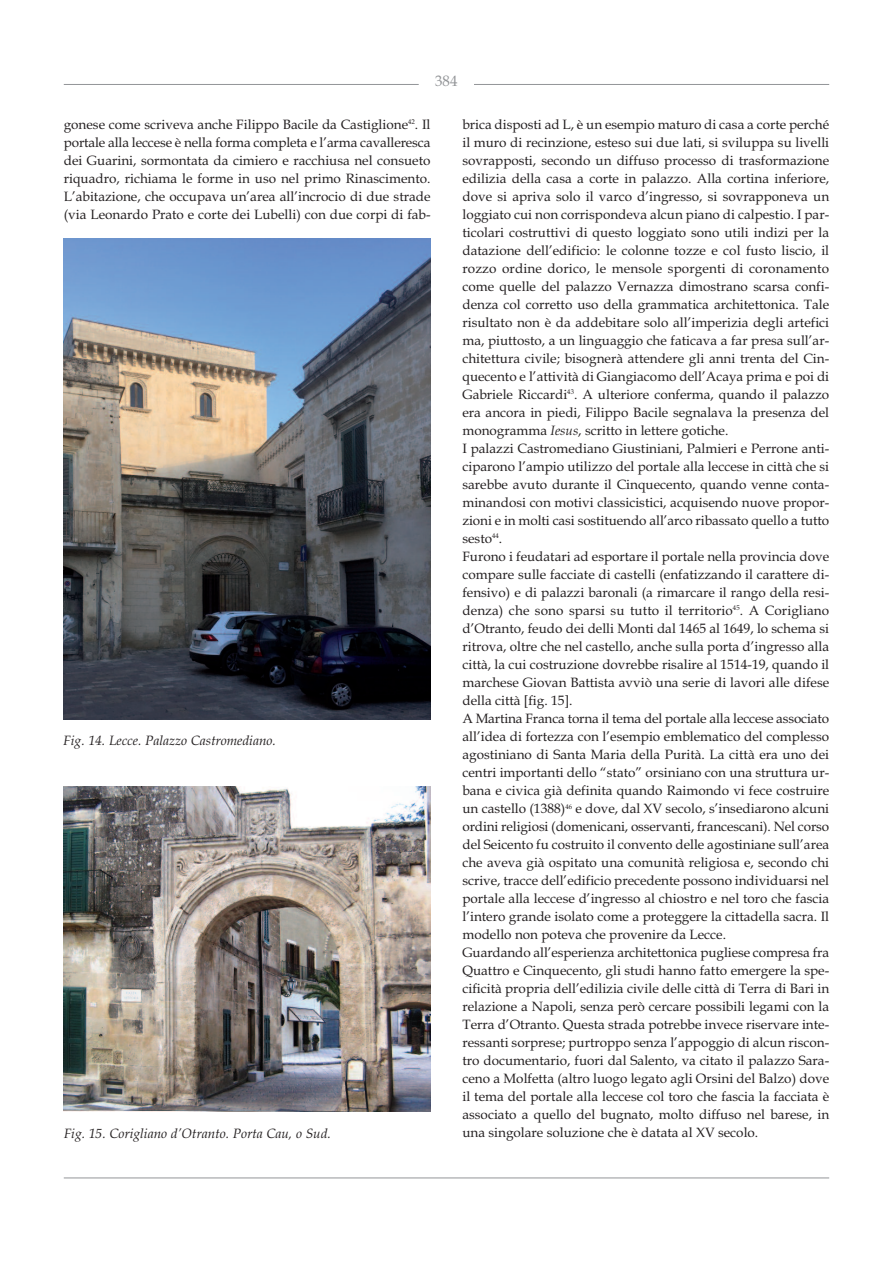
<style>
.page{position:relative;width:893px;height:1263px;background:#fff}
.page>*{position:absolute;margin:0;border:0;box-sizing:border-box;transform-origin:0 0}
.t1{font:15px "Book Antiqua";color:#939598}
.t2{font:13.5px/18px "Book Antiqua";color:#231f20;text-align:justify}
.t3{font:italic 13.5px "Book Antiqua";color:#231f20}
.s1{font-style:italic}
</style>
<div class="page">
<img style="left:63px;top:238px;width:367px;height:482px">
<hr style="left:64px;top:84px;width:355px;height:1px;background:#939598">
<hr style="left:474px;top:84px;width:355px;height:1px;background:#939598">
<hr style="left:64px;top:1177px;width:765px;height:1px;background:#939598">
<img style="left:64px;top:787px;width:366px;height:325px">
<p class="t1" style="left:435px;top:72px;width:24px">384</p>
<p class="t2" style="left:64px;top:115px;width:368px">gonese come scriveva anche Filippo Bacile da Castiglione<sup>42</sup>. Il portale alla leccese è nella forma completa e l’arma cavalleresca dei Guarini, sormontata da cimiero e racchiusa nel consueto riquadro, richiama le forme in uso nel primo Rinascimento.<br>L’abitazione, che occupava un’area all’incrocio di due strade (via Leonardo Prato e corte dei Lubelli) con due corpi di fab-</p>
<p class="t2" style="left:462px;top:115px;width:368px;text-align:left">brica disposti ad L, è un esempio maturo di casa a corte perché il muro di recinzione, esteso sui due lati, si sviluppa su livelli sovrapposti, secondo un diffuso processo di trasformazione edilizia della casa a corte in palazzo. Alla cortina inferiore, dove si apriva solo il varco d’ingresso, si sovrapponeva un loggiato cui non corrispondeva alcun piano di calpestio. I par&shy;ticolari costruttivi di questo loggiato sono utili indizi per la datazione dell’edificio: le colonne tozze e col fusto liscio, il rozzo ordine dorico, le mensole sporgenti di coronamento come quelle del palazzo Vernazza dimostrano scarsa confi&shy;denza col corretto uso della grammatica architettonica. Tale risultato non è da addebitare solo all’imperizia degli artefici ma, piuttosto, a un linguaggio che faticava a far presa sull’ar&shy;chitettura civile; bisognerà attendere gli anni trenta del Cin&shy;quecento e l’attività di Giangiacomo dell’Acaya prima e poi di Gabriele Riccardi<sup>43</sup>. A ulteriore conferma, quando il palazzo era ancora in piedi, Filippo Bacile segnalava la presenza del monogramma <span class="s1">Iesus</span>, scritto in lettere gotiche.<br>I palazzi Castromediano Giustiniani, Palmieri e Perrone anti&shy;ciparono l’ampio utilizzo del portale alla leccese in città che si sarebbe avuto durante il Cinquecento, quando venne conta&shy;minandosi con motivi classicistici, acquisendo nuove propor&shy;zioni e in molti casi sostituendo all’arco ribassato quello a tutto sesto<sup>44</sup>.<br>Furono i feudatari ad esportare il portale nella provincia dove compare sulle facciate di castelli (enfatizzando il carattere di&shy;fensivo) e di palazzi baronali (a rimarcare il rango della resi&shy;denza) che sono sparsi su tutto il territorio<sup>45</sup>. A Corigliano d’Otranto, feudo dei delli Monti dal 1465 al 1649, lo schema si ritrova, oltre che nel castello, anche sulla porta d’ingresso alla città, la cui costruzione dovrebbe risalire al 1514-19, quando il marchese Giovan Battista avviò una serie di lavori alle difese della città [fig. 15].<br>A Martina Franca torna il tema del portale alla leccese associato all’idea di fortezza con l’esempio emblematico del complesso agostiniano di Santa Maria della Purità. La città era uno dei centri importanti dello “stato” orsiniano con una struttura ur&shy;bana e civica già definita quando Raimondo vi fece costruire un castello (1388)<sup>46</sup> e dove, dal XV secolo, s’insediarono alcuni ordini religiosi (domenicani, osservanti, francescani). Nel corso del Seicento fu costruito il convento delle agostiniane sull’area che aveva già ospitato una comunità religiosa e, secondo chi scrive, tracce dell’edificio precedente possono individuarsi nel portale alla leccese d’ingresso al chiostro e nel toro che fascia l’intero grande isolato come a proteggere la cittadella sacra. Il modello non poteva che provenire da Lecce.<br>Guardando all’esperienza architettonica pugliese compresa fra Quattro e Cinquecento, gli studi hanno fatto emergere la spe&shy;cificità propria dell’edilizia civile delle città di Terra di Bari in relazione a Napoli, senza però cercare possibili legami con la Terra d’Otranto. Questa strada potrebbe invece riservare inte&shy;ressanti sorprese; purtroppo senza l’appoggio di alcun riscon&shy;tro documentario, fuori dal Salento, va citato il palazzo Sara&shy;ceno a Molfetta (altro luogo legato agli Orsini del Balzo) dove il tema del portale alla leccese col toro che fascia la facciata è associato a quello del bugnato, molto diffuso nel barese, in una singolare soluzione che è datata al XV secolo.</p>
<p class="t3" style="left:63px;top:732px;width:214px">Fig. 14. Lecce. Palazzo Castromediano.</p>
<p class="t3" style="left:64px;top:1126px;width:269px">Fig. 15. Corigliano d’Otranto. Porta Cau, o Sud.</p>
</div>
